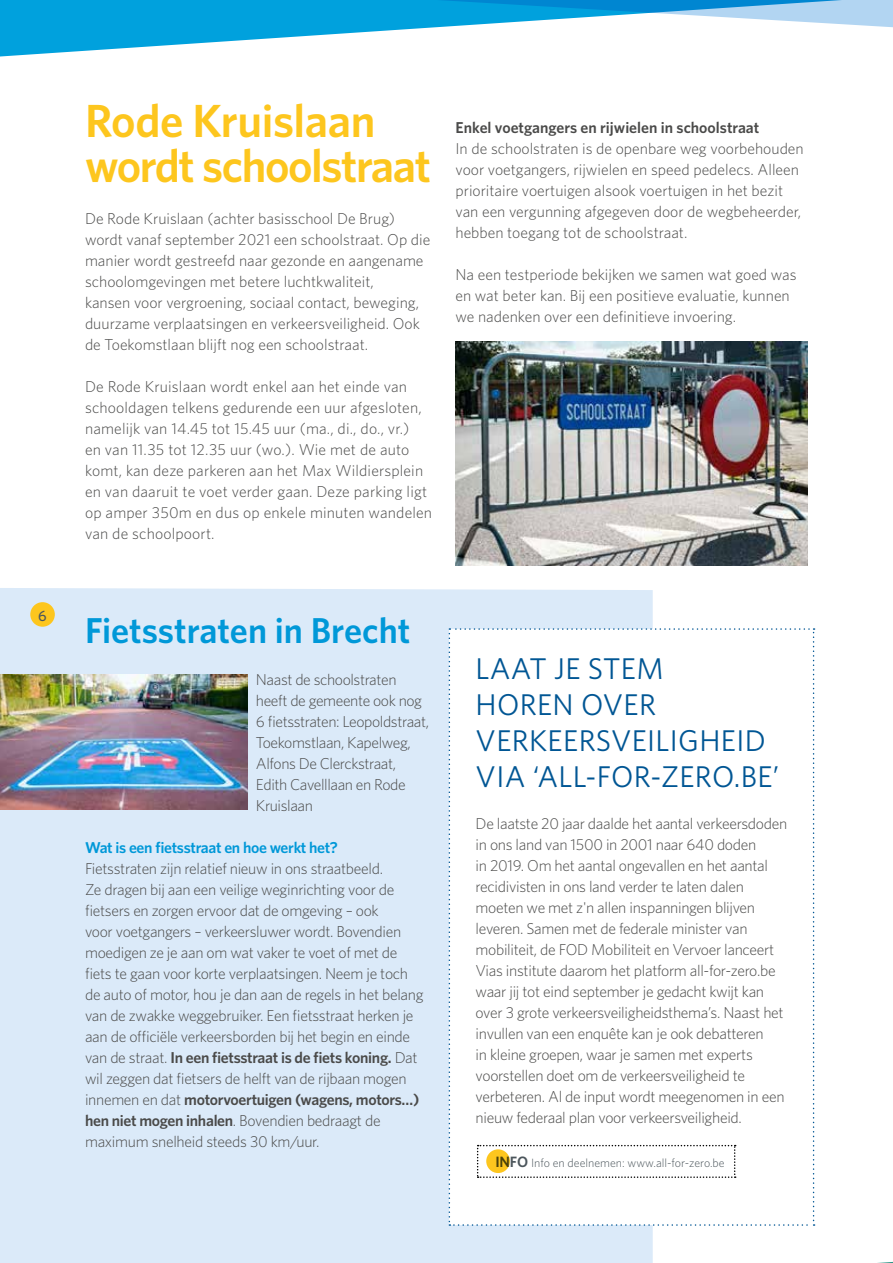
<style>
.page{position:relative;width:893px;height:1263px;background:#fff}
.page>*{position:absolute;margin:0;border:0;box-sizing:border-box;transform-origin:0 0}
.t1{font:600 46.5px/45px "Whitney";letter-spacing:-.03em;color:#fdc61e}
.t2{font:600 36px "Whitney";color:#0098d8}
.t3{font:30px/36px "Whitney";letter-spacing:.01em;color:#005694}
.t4{font:300 15.75px/21px "Whitney";letter-spacing:-.02em;color:#4a4a49}
.t5{font:300 15.75px/21px "Whitney";color:#4a4a49}
.t6{font:300 15.75px/21px "Whitney";letter-spacing:.01em;color:#4a4a49}
.t7{font:600 15.75px "Whitney";color:#4a4a49}
.t8{font:600 15.75px "Whitney";letter-spacing:-.02em;color:#0098d8}
.t9{font:500 15.15px "Whitney";color:#4c565c}
.t10{font:300 12px "Whitney";color:#4c565c}
.s1{font-weight:600}
.s2{font-weight:600;font-size:15px}
</style>
<div class="page">
<div style="left:0;top:588px;width:653px;height:675px;background:#dbeaf9"></div>
<svg style="left:401px;top:628px;width:492px;height:635px"></svg>
<div style="left:486px;top:1149px;width:24px;height:24px;background:#fdc61e;border-radius:50%"></div>
<img style="left:455px;top:342px;width:353px;height:224px">
<svg style="left:0;top:0;width:893px;height:57px"></svg>
<img style="left:0;top:674px;width:247px;height:135px">
<div style="left:30px;top:602px;width:25px;height:25px;background:#fdc61e;border-radius:50%"></div>
<p class="t9" style="left:38px;top:605px;width:10px">6</p>
<h1 class="t1" style="left:85px;top:98px;width:348px">Rode Kruislaan wordt schoolstraat</h1>
<p class="t5" style="left:85px;top:208px;width:347px">De Rode Kruislaan (achter basisschool De Brug) wordt vanaf september 2021 een schoolstraat. Op die manier wordt gestreefd naar gezonde en aangename schoolomgevingen met betere luchtkwaliteit,<br>kansen voor vergroening, sociaal contact, beweging, duurzame verplaatsingen en verkeersveiligheid. Ook de Toekomstlaan blijft nog een schoolstraat.</p>
<p class="t6" style="left:85px;top:376px;width:349px">De Rode Kruislaan wordt enkel aan het einde van schooldagen telkens gedurende een uur afgesloten, namelijk van 14.45 tot 15.45 uur (ma., di., do., vr.)<br>en van 11.35 tot 12.35 uur (wo.). Wie met de auto komt, kan deze parkeren aan het Max Wildiersplein en van daaruit te voet verder gaan. Deze parking ligt op amper 350m en dus op enkele minuten wandelen van de schoolpoort.</p>
<p class="t7" style="left:455px;top:118px;width:305px">Enkel voetgangers en rijwielen in schoolstraat</p>
<p class="t5" style="left:455px;top:138px;width:350px">In de schoolstraten is de openbare weg voorbehouden voor voetgangers, rijwielen en speed pedelecs. Alleen prioritaire voertuigen alsook voertuigen in het bezit van een vergunning afgegeven door de wegbeheerder, hebben toegang tot de schoolstraat.</p>
<p class="t5" style="left:455px;top:264px;width:343px">Na een testperiode bekijken we samen wat goed was en wat beter kan. Bij een positieve evaluatie, kunnen we nadenken over een definitieve invoering.</p>
<h2 class="t2" style="left:85px;top:607px;width:327px">Fietsstraten in Brecht</h2>
<p class="t4" style="left:256px;top:669px;width:175px">Naast de schoolstraten heeft de gemeente ook nog<br>6 fietsstraten: Leopoldstraat,<br>Toekomstlaan, Kapelweg,<br>Alfons De Clerckstraat,<br>Edith Cavelllaan en Rode<br>Kruislaan</p>
<p class="t8" style="left:85px;top:837px;width:254px">Wat is een fietsstraat en hoe werkt het?</p>
<p class="t4" style="left:85px;top:858px;width:340px">Fietsstraten zijn relatief nieuw in ons straatbeeld.<br>Ze dragen bij aan een veilige weginrichting voor de fietsers en zorgen ervoor dat de omgeving – ook<br>voor voetgangers – verkeersluwer wordt. Bovendien moedigen ze je aan om wat vaker te voet of met de fiets te gaan voor korte verplaatsingen. Neem je toch de auto of motor, hou je dan aan de regels in het belang van de zwakke weggebruiker. Een fietsstraat herken je aan de officiële verkeersborden bij het begin en einde van de straat. <span class="s1">In een fietsstraat is de fiets koning.</span> Dat wil zeggen dat fietsers de helft van de rijbaan mogen innemen en dat <span class="s1">motorvoertuigen (wagens, motors…) hen niet mogen inhalen</span>. Bovendien bedraagt de maximum snelheid steeds 30 km/uur.</p>
<h3 class="t3" style="left:476px;top:650px;width:305px">LAAT JE STEM<br>HOREN OVER<br>VERKEERSVEILIGHEID<br>VIA ‘ALL-FOR-ZERO.BE’</h3>
<p class="t4" style="left:476px;top:813px;width:313px">De laatste 20 jaar daalde het aantal verkeersdoden in ons land van 1500 in 2001 naar 640 doden<br>in 2019. Om het aantal ongevallen en het aantal recidivisten in ons land verder te laten dalen moeten we met z'n allen inspanningen blijven leveren. Samen met de federale minister van mobiliteit, de FOD Mobiliteit en Vervoer lanceert Vias institute daarom het platform all-for-zero.be waar jij tot eind september je gedacht kwijt kan over 3 grote verkeersveiligheidsthema’s. Naast het invullen van een enquête kan je ook debatteren<br>in kleine groepen, waar je samen met experts voorstellen doet om de verkeersveiligheid te verbeteren. Al de input wordt meegenomen in een nieuw federaal plan voor verkeersveiligheid.</p>
<p class="t10" style="left:495px;top:1155px;width:231px"><span class="s2">INFO</span> Info en deelnemen: www.all-for-zero.be</p>
</div>
